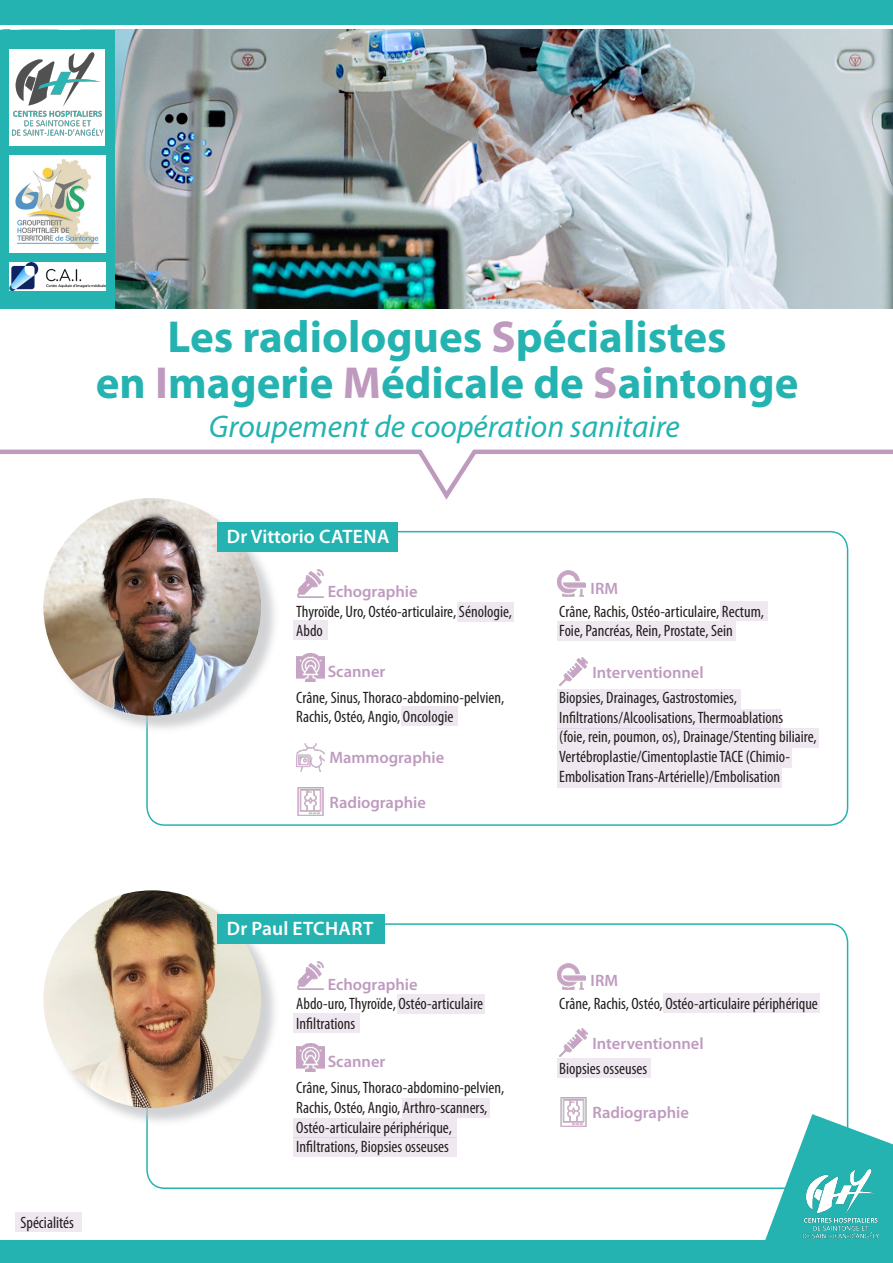
<style>
.page{position:relative;width:893px;height:1263px;background:#fff}
.page>*{position:absolute;margin:0;border:0;box-sizing:border-box;transform-origin:0 0}
.t1{font:700 45px "Myriad Pro";color:#24b3b1}
.t2{font:italic 31.5px "Myriad Pro";color:#24b3b1}
.t3{font:600 19.5px "Myriad Pro";color:#fff}
.t4{font:condensed 16.5px/19.8px "Myriad Pro";color:#231f20}
.t5{font:600 16.5px "Myriad Pro";color:#bf9abf}
.s1{color:#bf9abf}
</style>
<div class="page">
<div style="left:557px;top:1058px;width:94px;height:20px;background:#f0e8f0"></div>
<div style="left:664px;top:993px;width:156px;height:20px;background:#f0e8f0"></div>
<div style="left:402px;top:1098px;width:87px;height:20px;background:#f0e8f0"></div>
<div style="left:293px;top:1137px;width:164px;height:20px;background:#f0e8f0"></div>
<div style="left:293px;top:1118px;width:164px;height:19px;background:#f0e8f0"></div>
<div style="left:293px;top:1013px;width:67px;height:19px;background:#f0e8f0"></div>
<div style="left:397px;top:994px;width:88px;height:20px;background:#f0e8f0"></div>
<div style="left:557px;top:768px;width:225px;height:19px;background:#f0e8f0"></div>
<div style="left:557px;top:748px;width:235px;height:20px;background:#f0e8f0"></div>
<div style="left:557px;top:728px;width:261px;height:20px;background:#f0e8f0"></div>
<div style="left:557px;top:709px;width:223px;height:19px;background:#f0e8f0"></div>
<div style="left:557px;top:689px;width:184px;height:20px;background:#f0e8f0"></div>
<div style="left:720px;top:601px;width:48px;height:19px;background:#f0e8f0"></div>
<div style="left:557px;top:622px;width:179px;height:19px;background:#f0e8f0"></div>
<div style="left:401px;top:706px;width:57px;height:20px;background:#f0e8f0"></div>
<div style="left:293px;top:620px;width:35px;height:20px;background:#f0e8f0"></div>
<div style="left:457px;top:602px;width:57px;height:19px;background:#f0e8f0"></div>
<div style="left:146px;top:531px;width:702px;height:295px;border:2px solid #24b3b1;border-radius:18px"></div>
<img style="left:115px;top:30px;width:778px;height:278px">
<div style="left:0;top:0;width:893px;height:24px;background:#24b3b1"></div>
<svg style="left:0;top:449px;width:893px;height:51px"></svg>
<div style="left:46px;top:500px;width:233px;height:234px;background:#c2c3c6;opacity:.75"></div>
<img style="left:43px;top:498px;width:218px;height:218px;border-radius:109px">
<div style="left:218px;top:522px;width:180px;height:30px;background:#24b3b1"></div>
<img style="left:296px;top:653px;width:28px;height:28px">
<img style="left:297px;top:569px;width:27px;height:28px">
<img style="left:557px;top:570px;width:28px;height:27px">
<img style="left:559px;top:657px;width:28px;height:28px">
<div style="left:0;top:1240px;width:893px;height:23px;background:#24b3b1"></div>
<div style="left:146px;top:923px;width:702px;height:266px;border:2px solid #24b3b1;border-radius:18px"></div>
<div style="left:46px;top:892px;width:233px;height:234px;background:#c2c3c6;opacity:.75"></div>
<img style="left:43px;top:890px;width:218px;height:218px;border-radius:109px">
<div style="left:218px;top:914px;width:167px;height:30px;background:#24b3b1"></div>
<img style="left:296px;top:1043px;width:28px;height:28px">
<img style="left:297px;top:962px;width:27px;height:28px">
<img style="left:557px;top:963px;width:28px;height:27px">
<img style="left:559px;top:1028px;width:28px;height:28px">
<div style="left:0;top:30px;width:115px;height:278px;background:#24b3b1"></div>
<svg style="left:757px;top:1114px;width:136px;height:126px"></svg>
<img style="left:798px;top:1168px;width:82px;height:71px">
<img style="left:10px;top:155px;width:95px;height:97px">
<img style="left:10px;top:262px;width:95px;height:29px">
<img style="left:296px;top:743px;width:28px;height:28px">
<div style="left:15px;top:1212px;width:67px;height:19px;background:#f0e8f0"></div>
<div style="left:10px;top:49px;width:95px;height:97px;background:#fff"></div>
<img style="left:297px;top:787px;width:27px;height:28px">
<img style="left:560px;top:1098px;width:27px;height:28px">
<img style="left:12px;top:52px;width:91px;height:84px">
<p class="t1" style="left:168px;top:307px;width:561px">Les radiologues <span class="s1">S</span>pécialistes</p>
<p class="t1" style="left:96px;top:354px;width:704px">en <span class="s1">I</span>magerie <span class="s1">M</span>édicale de <span class="s1">S</span>aintonge</p>
<p class="t2" style="left:209px;top:407px;width:472px">Groupement de coopération sanitaire</p>
<p class="t3" style="left:227px;top:524px;width:164px">Dr Vittorio CATENA</p>
<p class="t5" style="left:328px;top:581px;width:91px">Echographie</p>
<p class="t4" style="left:296px;top:601px;width:217px">Thyroïde, Uro, Ostéo-articulaire, Sénologie,<br>Abdo</p>
<p class="t5" style="left:328px;top:660px;width:59px">Scanner</p>
<p class="t4" style="left:296px;top:687px;width:210px">Crâne, Sinus, Thoraco-abdomino-pelvien,<br>Rachis, Ostéo, Angio, Oncologie</p>
<p class="t5" style="left:329px;top:747px;width:116px">Mammographie</p>
<p class="t5" style="left:329px;top:792px;width:98px">Radiographie</p>
<p class="t5" style="left:591px;top:578px;width:29px">IRM</p>
<p class="t4" style="left:559px;top:601px;width:206px">Crâne, Rachis, Ostéo-articulaire, Rectum,<br>Foie, Pancréas, Rein, Prostate, Sein</p>
<p class="t5" style="left:592px;top:662px;width:113px">Interventionnel</p>
<p class="t4" style="left:559px;top:687px;width:179px">Biopsies, Drainages, Gastrostomies,</p>
<p class="t4" style="left:559px;top:707px;width:225px">Infiltrations/Alcoolisations, Thermoablations</p>
<p class="t4" style="left:559px;top:727px;width:259px">(foie, rein, poumon, os), Drainage/Stenting biliaire,<br>Vertébroplastie/Cimentoplastie TACE (Chimio-<br>Embolisation Trans-Artérielle)/Embolisation</p>
<p class="t4" style="left:20px;top:1212px;width:55px">Spécialités</p>
<p class="t3" style="left:227px;top:916px;width:148px">Dr Paul ETCHART</p>
<p class="t5" style="left:328px;top:974px;width:91px">Echographie</p>
<p class="t4" style="left:296px;top:993px;width:188px">Abdo-uro, Thyroïde, Ostéo-articulaire</p>
<p class="t4" style="left:296px;top:1013px;width:61px">Infiltrations</p>
<p class="t5" style="left:328px;top:1051px;width:59px">Scanner</p>
<p class="t4" style="left:296px;top:1077px;width:210px">Crâne, Sinus, Thoraco-abdomino-pelvien,<br>Rachis, Ostéo, Angio, Arthro-scanners,<br>Ostéo-articulaire périphérique,</p>
<p class="t4" style="left:296px;top:1137px;width:154px">Infiltrations, Biopsies osseuses</p>
<p class="t5" style="left:591px;top:970px;width:29px">IRM</p>
<p class="t4" style="left:559px;top:993px;width:260px">Crâne, Rachis, Ostéo, Ostéo-articulaire périphérique</p>
<p class="t5" style="left:592px;top:1033px;width:113px">Interventionnel</p>
<p class="t4" style="left:559px;top:1058px;width:89px">Biopsies osseuses</p>
<p class="t5" style="left:592px;top:1102px;width:98px">Radiographie</p>
</div>
